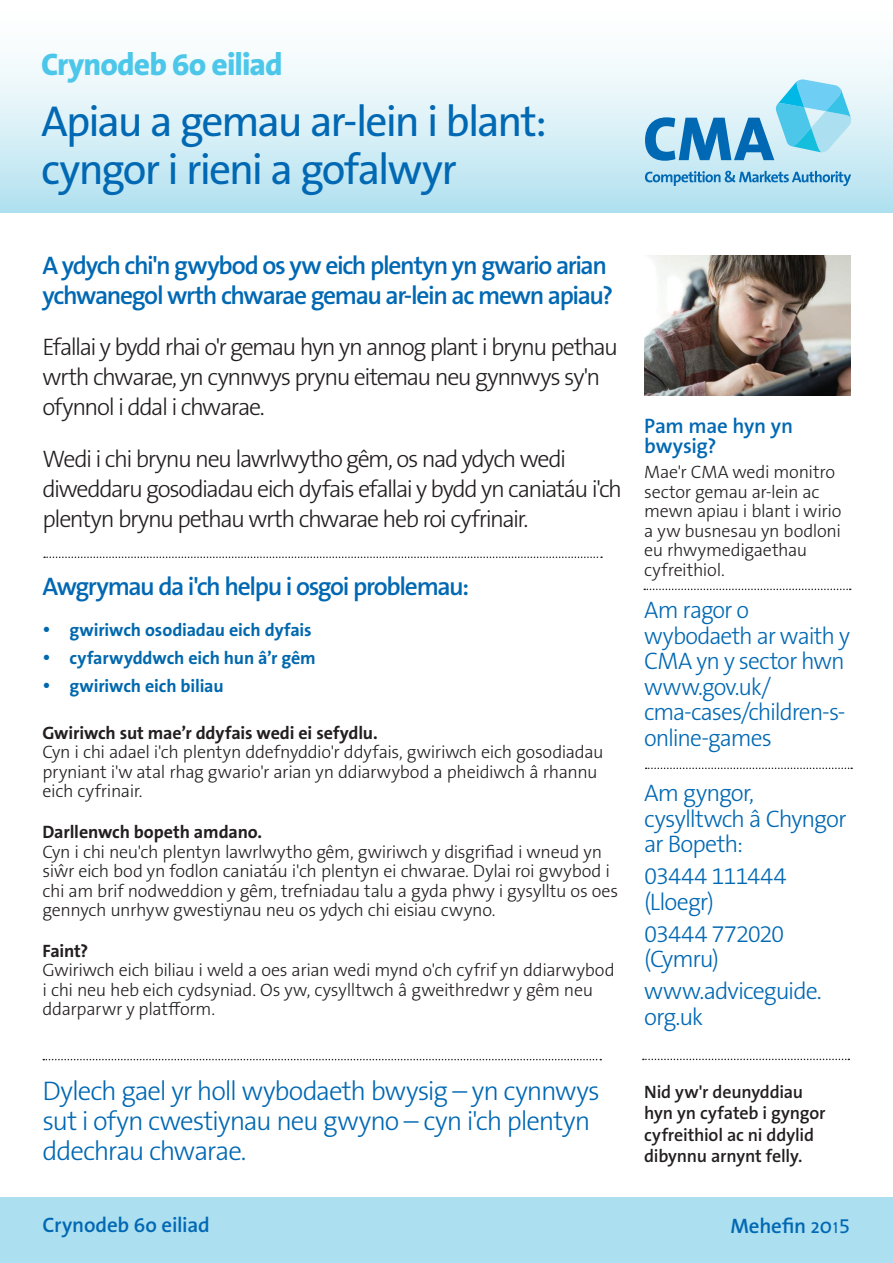
<style>
.page{position:relative;width:893px;height:1263px;background:#fff}
.page>*{position:absolute;margin:0;border:0;box-sizing:border-box;transform-origin:0 0}
.t1{font:43.5px/48px "The Sans B W5 Plain";letter-spacing:-.045em;color:#0168b3}
.t2{font:800 31.5px "The Sans B W8";letter-spacing:-.03em;color:#4dc7e9}
.t3{font:300 27px/30px "The Sans B W3";letter-spacing:-.04em;color:#0168b3}
.t4{font:600 25.5px/30px "The Sans B W6";letter-spacing:-.055em;color:#0168b3}
.t5{font:300 24px/30px "The Sans B W3";letter-spacing:-.06em;color:#231f20}
.t6{font:300 24px/25.5px "The Sans B W3";letter-spacing:-.04em;color:#0168b3}
.t7{font:600 21px/19.5px "The Sans B W6";letter-spacing:-.01em;color:#0168b3}
.t8{font:300 18px/19.5px "The Sans B W3";letter-spacing:-.015em;color:#231f20}
.t9{font:600 18px/21.6px "The Sans B W6";letter-spacing:-.01em;color:#231f20}
.t10{font:700 18px/28px "The Sans B W7";letter-spacing:-.005em;color:#0168ae}
.t11{font:700 18px "The Sans B W7";letter-spacing:-.01em;color:#231f20}
.s1{font-size:16.5px}
.s2{font-family:"The Sans B W5 Plain";font-weight:400;font-size:22.5px}
.s3{font-family:"Shruti";font-weight:400;font-size:16.5px}
.s4{font-family:"The Sans B W5 Plain";font-weight:400}
</style>
<div class="page">
<div style="left:0;top:0;width:893px;height:213px;background:linear-gradient(to bottom,#fff,#b6e3f0)"></div>
<svg style="left:644px;top:589px;width:207px;height:1px"></svg>
<svg style="left:643px;top:1059px;width:206px;height:1px"></svg>
<svg style="left:43px;top:1059px;width:558px;height:1px"></svg>
<svg style="left:44px;top:556px;width:558px;height:2px"></svg>
<div style="left:0;top:1197px;width:893px;height:65px;background:#acdfef"></div>
<svg style="left:645px;top:171px;width:206px;height:15px;background:#83bede"></svg>
<svg style="left:645px;top:79px;width:206px;height:82px;background:#9bd1e9"></svg>
<img style="left:644px;top:256px;width:206px;height:139px">
<svg style="left:646px;top:767px;width:206px;height:2px"></svg>
<h2 class="t2" style="left:41px;top:45px;width:243px">Crynodeb 6o eiliad</h2>
<h1 class="t1" style="left:41px;top:98px;width:507px">Apiau a gemau ar-lein i blant: cyngor i rieni a gofalwyr</h1>
<h3 class="t4" style="left:43px;top:251px;width:572px">A ydych chi'n gwybod os yw eich plentyn yn gwario arian ychwanegol wrth chwarae gemau ar-lein ac mewn apiau?</h3>
<h3 class="t5" style="left:43px;top:332px;width:577px">Efallai y bydd rhai o'r gemau hyn yn annog plant i brynu pethau wrth chwarae, yn cynnwys prynu eitemau neu gynnwys sy'n ofynnol i ddal i chwarae.</h3>
<h3 class="t5" style="left:43px;top:444px;width:581px">Wedi i chi brynu neu lawrlwytho gêm, os nad ydych wedi diweddaru gosodiadau eich dyfais efallai y bydd yn caniatáu i'ch plentyn brynu pethau wrth chwarae heb roi cyfrinair.</h3>
<h3 class="t4" style="left:43px;top:572px;width:428px">Awgrymau da i'ch helpu i osgoi problemau:</h3>
<p class="t10" style="left:70px;top:616px;width:248px">gwiriwch osodiadau eich dyfais cyfarwyddwch eich hun â’r gêm gwiriwch eich biliau</p>
<p class="t11" style="left:43px;top:721px;width:337px">Gwiriwch sut mae’r ddyfais wedi ei sefydlu.</p>
<p class="t8" style="left:43px;top:743px;width:563px">Cyn i chi adael i'ch plentyn ddefnyddio'r ddyfais, gwiriwch eich gosodiadau pryniant i'w atal rhag gwario'r arian yn ddiarwybod a pheidiwch â rhannu eich cyfrinair.</p>
<p class="t11" style="left:43px;top:820px;width:221px">Darllenwch bopeth amdano.</p>
<p class="t8" style="left:43px;top:842px;width:577px">Cyn i chi neu'ch plentyn lawrlwytho gêm, gwiriwch y disgrifiad i wneud yn siŵr eich bod yn fodlon caniatáu i'ch plentyn ei chwarae. Dylai roi gwybod i chi am brif nodweddion y gêm, trefniadau talu a gyda phwy i gysylltu os oes gennych unrhyw gwestiynau neu os ydych chi eisiau cwyno.</p>
<p class="t11" style="left:43px;top:939px;width:47px">Faint?</p>
<p class="t8" style="left:43px;top:961px;width:574px">Gwiriwch eich biliau i weld a oes arian wedi mynd o'ch cyfrif yn ddiarwybod i chi neu heb eich cydsyniad. Os yw, cysylltwch â gweithredwr y gêm neu ddarparwr y platfform.</p>
<h3 class="t3" style="left:43px;top:1076px;width:559px">Dylech gael yr holl wybodaeth bwysig – yn cynnwys sut i ofyn cwestiynau neu gwyno – cyn i'ch plentyn ddechrau chwarae.</h3>
<p class="t7" style="left:644px;top:416px;width:150px">Pam mae hyn yn bwysig?</p>
<p class="t8" style="left:644px;top:463px;width:199px">Mae'r CMA wedi monitro sector gemau ar-lein ac mewn apiau i blant i wirio a yw busnesau yn bodloni eu rhwymedigaethau cyfreithiol.</p>
<h3 class="t6" style="left:644px;top:598px;width:207px">Am ragor o wybodaeth ar waith y<br>CMA yn y sector hwn www.gov.uk/ cma-cases/children-s&shy;online-games</h3>
<h3 class="t6" style="left:644px;top:781px;width:204px">Am gyngor, cysylltwch â Chyngor ar Bopeth:</h3>
<h3 class="t6" style="left:644px;top:863px;width:144px">03444 111444 (Lloegr)</h3>
<h3 class="t6" style="left:644px;top:921px;width:142px">03444 772020 (Cymru)</h3>
<h3 class="t6" style="left:644px;top:978px;width:179px">www.adviceguide. org.uk</h3>
<p class="t9" style="left:644px;top:1081px;width:183px">Nid yw'r deunyddiau hyn yn cyfateb i gyngor cyfreithiol ac ni ddylid dibynnu arnynt felly.</p>
<p class="t7" style="left:43px;top:1215px;width:169px">Crynodeb 6o eiliad</p>
<p class="t7" style="left:730px;top:1216px;width:122px">Mehefin <span class="s1">2</span><span class="s2">o</span><span class="s3">1</span><span class="s4">5</span></p>
</div>
